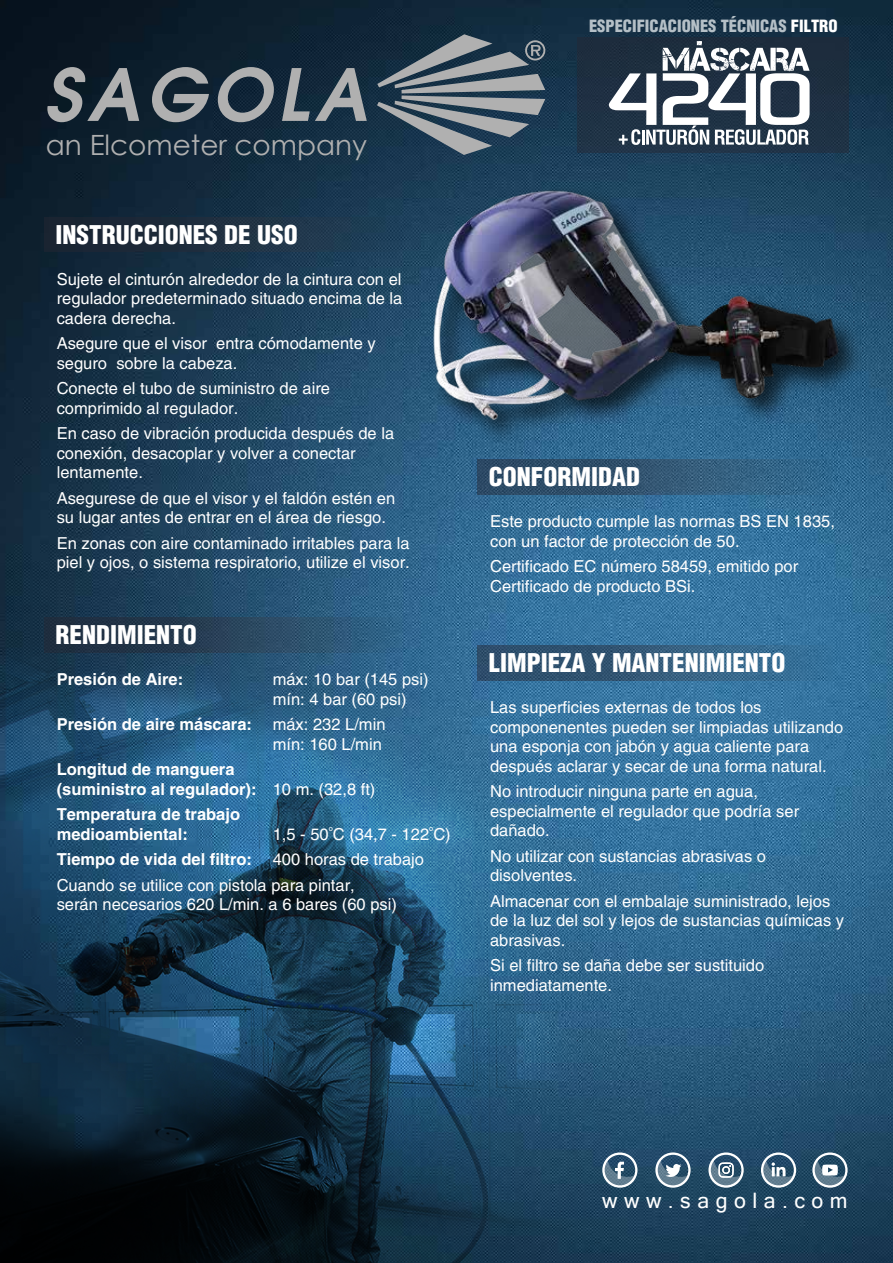
<style>
.page{position:relative;width:893px;height:1263px;background:#fff}
.page>*{position:absolute;margin:0;border:0;box-sizing:border-box;transform-origin:0 0}
.t1{font:27.9px "Century Gothic";color:#b0b0b0}
.t2{font:900 condensed 25.2px "Helvetica LT Std";color:#fff}
.t3{font:21.3px "Microsoft Sans Serif";letter-spacing:.305em;color:#fff}
.t4{font:16.5px/19.5px "Helvetica LT Std";color:#fff}
.t5{font:700 16.5px/19.5px "Helvetica LT Std";color:#fff}
.t6{font:900 condensed 16.5px "Helvetica LT Std";color:#b5c0c7}
.t7{font:7.5px "Helvetica LT Std";color:#fff}
.s1{color:#fff}
.s2{font-weight:400}
</style>
<div class="page">
<img style="left:0;top:0;width:893px;height:1263px">
<div style="left:577px;top:37px;width:271px;height:116px;background:#1e2f42"></div>
<img style="left:421px;top:178px;width:451px;height:275px">
<img style="left:431px;top:184px;width:410px;height:240px">
<svg style="left:602px;top:1152px;width:35px;height:36px"></svg>
<svg style="left:655px;top:1152px;width:36px;height:36px"></svg>
<svg style="left:708px;top:1152px;width:36px;height:36px"></svg>
<svg style="left:761px;top:1152px;width:35px;height:36px"></svg>
<svg style="left:812px;top:1152px;width:36px;height:36px"></svg>
<svg style="left:47px;top:67px;width:92px;height:55px;background:#515a61"></svg>
<svg style="left:152px;top:67px;width:57px;height:55px;background:#5c666d"></svg>
<svg style="left:218px;top:67px;width:56px;height:55px;background:#57626c"></svg>
<svg style="left:282px;top:68px;width:85px;height:53px;background:#515f6b"></svg>
<svg style="left:377px;top:34px;width:168px;height:121px;background:#546572"></svg>
<svg style="left:609px;top:41px;width:201px;height:104px"></svg>
<div style="left:44px;top:217px;width:361px;height:34px;background:linear-gradient(to right,#1b212d,#214159)"></div>
<svg style="left:478px;top:460px;width:361px;height:34px;background:#315876"></svg>
<svg style="left:478px;top:646px;width:361px;height:34px;background:#335e7f"></svg>
<svg style="left:44px;top:618px;width:361px;height:34px;background:#27445d"></svg>
<p class="t6" style="left:589px;top:15px;width:250px">ESPECIFICACIONES TÉCNICAS <span class="s1">FILTRO</span></p>
<h1 class="t1" style="left:46px;top:126px;width:323px">an Elcometer company</h1>
<h2 class="t2" style="left:56px;top:218px;width:244px">INSTRUCCIONES DE USO</h2>
<p class="t4" style="left:57px;top:269px;width:347px;text-align:justify">Sujete el cinturón alrededor de la cintura con el regulador predeterminado situado encima de la cadera derecha.</p>
<p class="t4" style="left:57px;top:334px;width:321px">Asegure que el visor entra cómodamente y seguro sobre la cabeza.</p>
<p class="t4" style="left:57px;top:379px;width:275px">Conecte el tubo de suministro de aire comprimido al regulador.</p>
<p class="t4" style="left:57px;top:424px;width:339px">En caso de vibración producida después de la conexión, desacoplar y volver a conectar lentamente.</p>
<p class="t4" style="left:57px;top:488px;width:340px">Asegurese de que el visor y el faldón estén en su lugar antes de entrar en el área de riesgo.</p>
<p class="t4" style="left:57px;top:533px;width:355px">En zonas con aire contaminado irritables para la piel y ojos, o sistema respiratorio, utilize el visor.</p>
<h2 class="t2" style="left:56px;top:619px;width:143px">RENDIMIENTO</h2>
<p class="t5" style="left:57px;top:669px;width:128px">Presión de Aire:</p>
<p class="t4" style="left:273px;top:670px;width:157px">máx: 10 bar (145 psi) mín: 4 bar (60 psi)</p>
<p class="t5" style="left:57px;top:714px;width:197px">Presión de aire máscara:</p>
<p class="t4" style="left:273px;top:715px;width:114px">máx: 232 L/min mín: 160 L/min</p>
<p class="t5" style="left:57px;top:759px;width:320px">Longitud de manguera<br>(suministro al regulador): <span class="s2">10 m. (32,8 ft)</span></p>
<p class="t5" style="left:57px;top:804px;width:185px">Temperatura de trabajo medioambiental:</p>
<p class="t7" style="left:329px;top:824px;width:6px">o</p>
<p class="t7" style="left:429px;top:824px;width:6px">o</p>
<p class="t4" style="left:273px;top:824px;width:179px">1,5 - 50 C (34,7 - 122 C)</p>
<p class="t5" style="left:57px;top:849px;width:197px">Tiempo de vida del filtro:</p>
<p class="t4" style="left:57px;top:847px;width:369px;line-height:25.5px;text-indent:216px">400 horas de trabajo<br>Cuando se utilice con pistola para pintar,</p>
<p class="t4" style="left:57px;top:895px;width:342px">serán necesarios 620 L/min. a 6 bares (60 psi)</p>
<h2 class="t2" style="left:489px;top:461px;width:153px">CONFORMIDAD</h2>
<p class="t4" style="left:490px;top:512px;width:346px">Este producto cumple las normas BS EN 1835, con un factor de protección de 50.</p>
<p class="t4" style="left:490px;top:557px;width:310px">Certificado EC número 58459, emitido por<br>Certificado de producto BSi.</p>
<h2 class="t2" style="left:489px;top:647px;width:298px">LIMPIEZA Y MANTENIMIENTO</h2>
<p class="t4" style="left:490px;top:698px;width:355px">Las superficies externas de todos los componenentes pueden ser limpiadas utilizando una esponja con jabón y agua caliente para después aclarar y secar de una forma natural.</p>
<p class="t4" style="left:490px;top:782px;width:311px">No introducir ninguna parte en agua, especialmente el regulador que podría ser dañado.</p>
<p class="t4" style="left:490px;top:846px;width:278px">No utilizar con sustancias abrasivas o disolventes.</p>
<p class="t4" style="left:490px;top:891px;width:355px">Almacenar con el embalaje suministrado, lejos de la luz del sol y lejos de sustancias químicas y abrasivas.</p>
<p class="t4" style="left:490px;top:956px;width:276px">Si el filtro se daña debe ser sustituido inmediatamente.</p>
<p class="t3" style="left:602px;top:1188px;width:247px">www.sagola.com</p>
</div>
